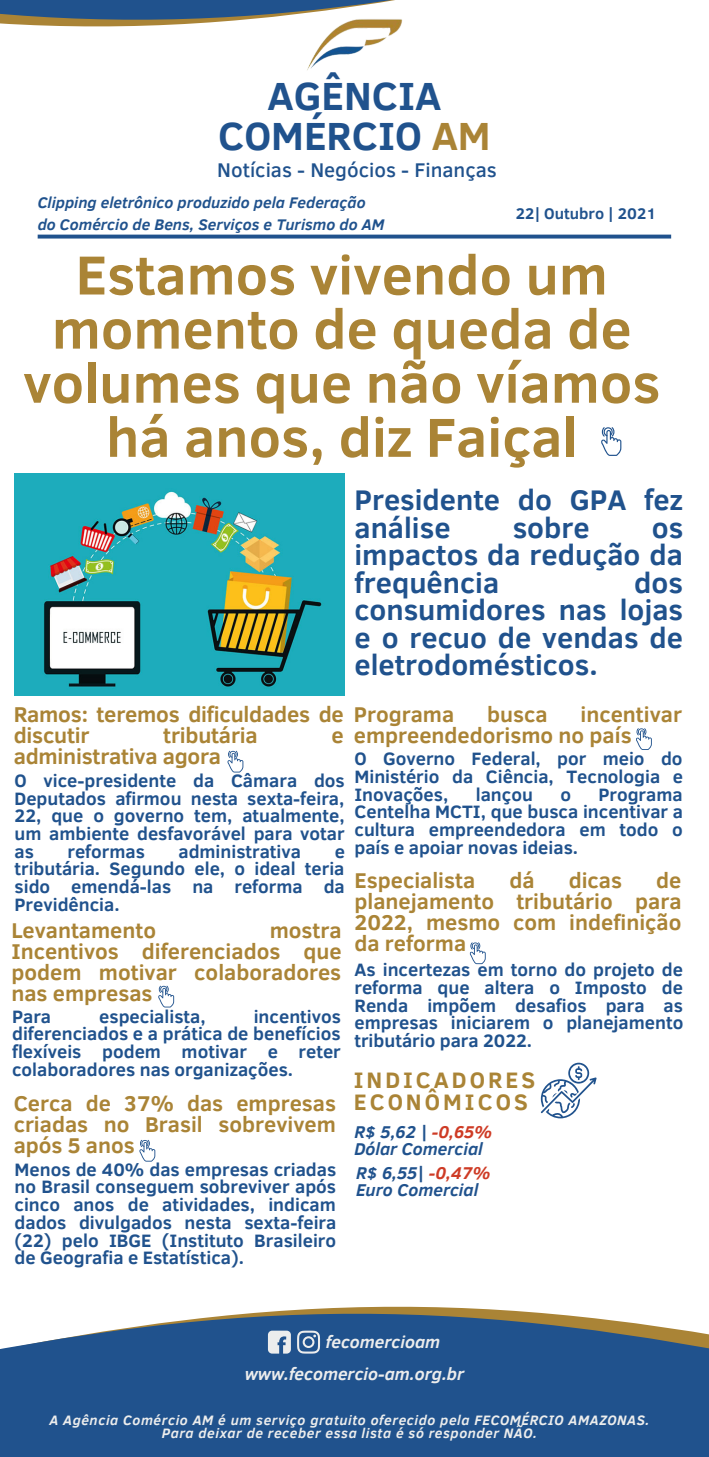
<style>
.page{position:relative;width:709px;height:1457px;background:#fff}
.page>*{position:absolute;margin:0;border:0;box-sizing:border-box;transform-origin:0 0}
.t1{font:700 56px/54.1px "Clear Sans";color:#aa8436;text-align:center}
.t2{font:700 40.25px "Clear Sans";color:#20528d}
.t3{font:700 29.05px/27.6px "Clear Sans";color:#20528d;text-align:justify}
.t4{font:700 22.93px "Clear Sans";letter-spacing:.135em;color:#aa8436}
.t5{font:700 22.05px/21px "Clear Sans";letter-spacing:-.01em;color:#aa8436}
.t6{font:700 21.88px/21px "Clear Sans";color:#aa8436;text-align:justify}
.t7{font:500 20.3px "Clear Sans";color:#20528d}
.t8{font:700 18.38px/17.7px "Clear Sans";color:#20528d;text-align:justify}
.t9{font:italic 700 17.5px "Clear Sans";color:#20528d}
.t10{font:italic 700 17.5px "Clear Sans";color:#eceded}
.t11{font:italic 700 15.75px "Clear Sans";color:#20528d}
.t12{font:700 15.75px "Clear Sans";color:#20528d}
.t13{font:italic 700 14px "Clear Sans";letter-spacing:.04em;color:#eceded}
.s1{color:#aa8436}
.s2{font-size:21.88px}
.s3{color:#ce3b25}
</style>
<div class="page">
<svg style="left:38px;top:235px;width:633px;height:4px;background:#396599"></svg>
<svg style="left:0;top:1306px;width:709px;height:151px;background:#396393"></svg>
<svg style="left:0;top:0;width:395px;height:27px"></svg>
<svg style="left:268px;top:1331px;width:23px;height:23px"></svg>
<svg style="left:297px;top:1331px;width:23px;height:22px"></svg>
<svg style="left:469px;top:942px;width:17px;height:22px"></svg>
<svg style="left:541px;top:1063px;width:55px;height:55px"></svg>
<img style="left:302px;top:13px;width:101px;height:57px">
<svg style="left:601px;top:427px;width:20px;height:29px"></svg>
<svg style="left:636px;top:728px;width:16px;height:22px"></svg>
<svg style="left:158px;top:985px;width:16px;height:22px"></svg>
<svg style="left:139px;top:1139px;width:16px;height:23px"></svg>
<svg style="left:227px;top:750px;width:16px;height:22px"></svg>
<img style="left:15px;top:473px;width:330px;height:222px">
<p class="t2" style="left:267px;top:67px;width:175px">AGÊNCIA</p>
<p class="t2" style="left:218px;top:107px;width:274px">COMÉRCIO <span class="s1">AM</span></p>
<p class="t7" style="left:217px;top:155px;width:281px">Notícias - Negócios - Finanças</p>
<p class="t11" style="left:38px;top:191px;width:329px">Clipping eletrônico produzido pela Federação</p>
<p class="t11" style="left:38px;top:213px;width:348px">do Comércio de Bens, Serviços e Turismo do AM</p>
<p class="t12" style="left:516px;top:202px;width:142px">22| Outubro | 2021</p>
<p class="t1" style="left:23px;top:245px;width:639px">Estamos vivendo um momento de queda de volumes que não víamos há anos, diz Faiçal</p>
<p class="t3" style="left:354px;top:484px;width:330px">Presidente do GPA fez análise</p>
<p class="t3" style="left:513px;top:512px;width:78px">sobre</p>
<p class="t3" style="left:354px;top:512px;width:330px;text-indent:297px">os impactos da redução da frequência</p>
<p class="t3" style="left:354px;top:567px;width:330px;text-indent:280px">dos consumidores nas lojas e o recuo de vendas de eletrodomésticos.</p>
<p class="t5" style="left:14px;top:702px;width:442px">Ramos: teremos dificuldades de <span class="s2">Programa </span>discutir</p>
<p class="t6" style="left:487px;top:702px;width:62px">busca</p>
<p class="t6" style="left:354px;top:702px;width:330px;text-indent:227px">incentivar empreendedorismo no país</p>
<p class="t5" style="left:163px;top:723px;width:96px">tributária</p>
<p class="t5" style="left:331px;top:723px;width:14px">e</p>
<p class="t5" style="left:14px;top:744px;width:209px">administrativa agora</p>
<p class="t8" style="left:15px;top:771px;width:332px">O vice-presidente da Câmara dos Deputados afirmou nesta sexta-feira, 22, que o governo tem, atualmente, um ambiente desfavorável para votar as</p>
<p class="t8" style="left:354px;top:749px;width:330px">O Governo Federal, por meio do Ministério da Ciência, Tecnologia e Inovações,</p>
<p class="t8" style="left:476px;top:784px;width:59px">lançou</p>
<p class="t8" style="left:560px;top:784px;width:12px">o</p>
<p class="t8" style="left:354px;top:784px;width:330px;text-indent:244px">Programa Centelha MCTI, que busca incentivar a cultura empreendedora em todo o país e apoiar novas ideias.</p>
<p class="t8" style="left:67px;top:841px;width:79px">reformas</p>
<p class="t8" style="left:178px;top:841px;width:124px">administrativa</p>
<p class="t8" style="left:15px;top:841px;width:332px;text-indent:320px">e tributária. Segundo ele, o ideal teria sido emendá-las na reforma da Previdência.</p>
<p class="t6" style="left:11px;top:918px;width:146px">Levantamento</p>
<p class="t6" style="left:354px;top:868px;width:122px">Especialista</p>
<p class="t6" style="left:509px;top:868px;width:27px">dá</p>
<p class="t6" style="left:569px;top:868px;width:55px">dicas</p>
<p class="t6" style="left:354px;top:868px;width:328px;text-indent:302px">de planejamento tributário para 2022, mesmo com indefinição da reforma</p>
<p class="t8" style="left:354px;top:960px;width:330px">As incertezas em torno do projeto de reforma que altera o Imposto de Renda impõem desafios para as empresas iniciarem o planejamento tributário para 2022.</p>
<p class="t6" style="left:11px;top:918px;width:332px;text-indent:258px">mostra Incentivos diferenciados que podem motivar colaboradores nas empresas</p>
<p class="t8" style="left:12px;top:1006px;width:41px">Para</p>
<p class="t8" style="left:99px;top:1006px;width:108px">especialista,</p>
<p class="t8" style="left:12px;top:1006px;width:330px;text-indent:242px">incentivos diferenciados e a prática de benefícios flexíveis podem motivar e reter colaboradores nas organizações.</p>
<p class="t4" style="left:354px;top:1063px;width:183px">INDICADORES</p>
<p class="t4" style="left:354px;top:1085px;width:175px">ECONÔMICOS</p>
<p class="t9" style="left:354px;top:1119px;width:139px">R$ 5,62 | <span class="s3">-0,65%</span></p>
<p class="t9" style="left:354px;top:1136px;width:130px">Dólar Comercial</p>
<p class="t9" style="left:356px;top:1160px;width:136px">R$ 6,55| <span class="s3">-0,47%</span></p>
<p class="t9" style="left:356px;top:1177px;width:124px">Euro Comercial</p>
<p class="t6" style="left:14px;top:1092px;width:324px">Cerca de 37% das empresas criadas no Brasil sobrevivem após 5 anos</p>
<p class="t8" style="left:15px;top:1159px;width:323px">Menos de 40% das empresas criadas no Brasil conseguem sobreviver após cinco anos de atividades, indicam dados divulgados nesta sexta-feira (22) pelo IBGE (Instituto Brasileiro de Geografia e Estatística).</p>
<p class="t10" style="left:326px;top:1329px;width:116px">fecomercioam</p>
<p class="t10" style="left:245px;top:1361px;width:221px">www.fecomercio-am.org.br</p>
<p class="t13" style="left:49px;top:1409px;width:601px">A Agência Comércio AM é um serviço gratuito oferecido pela FECOMÉRCIO AMAZONAS.</p>
<p class="t13" style="left:162px;top:1423px;width:377px">Para deixar de receber essa lista é só responder NÃO.</p>
</div>
